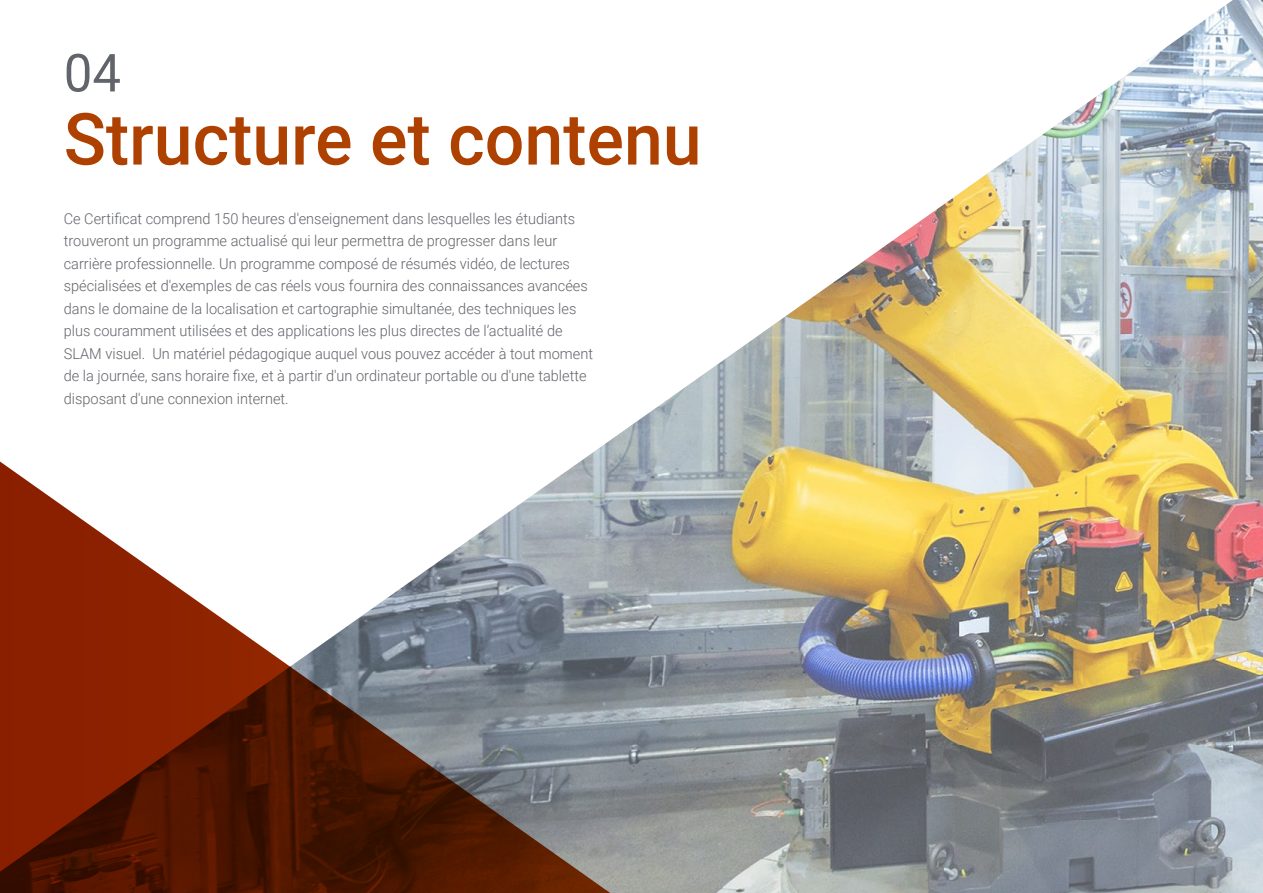
<style>
.page{position:relative;width:1263px;height:893px;background:#fff}
.page>*{position:absolute;margin:0;border:0;box-sizing:border-box;transform-origin:0 0}
.t1{font:500 72px "Roboto";color:#ae4000}
.t2{font:52.5px "Roboto";color:#61646a}
.t3{font:300 15px/22.5px "Roboto";color:#61646a}
</style>
<div class="page">
<img style="left:602px;top:0;width:661px;height:893px">
<svg style="left:0;top:446px;width:640px;height:447px"></svg>
<h2 class="t2" style="left:64px;top:36px;width:59px">04</h2>
<h1 class="t1" style="left:64px;top:89px;width:639px">Structure et contenu</h1>
<p class="t3" style="left:64px;top:207px;width:531px">Ce Certificat comprend 150 heures d'enseignement dans lesquelles les étudiants trouveront un programme actualisé qui leur permettra de progresser dans leur carrière professionnelle. Un programme composé de résumés vidéo, de lectures spécialisées et d'exemples de cas réels vous fournira des connaissances avancées dans le domaine de la localisation et cartographie simultanée, des techniques les plus couramment utilisées et des applications les plus directes de l’actualité de SLAM visuel. Un matériel pédagogique auquel vous pouvez accéder à tout moment de la journée, sans horaire fixe, et à partir d'un ordinateur portable ou d'une tablette disposant d'une connexion internet.</p>
</div>
